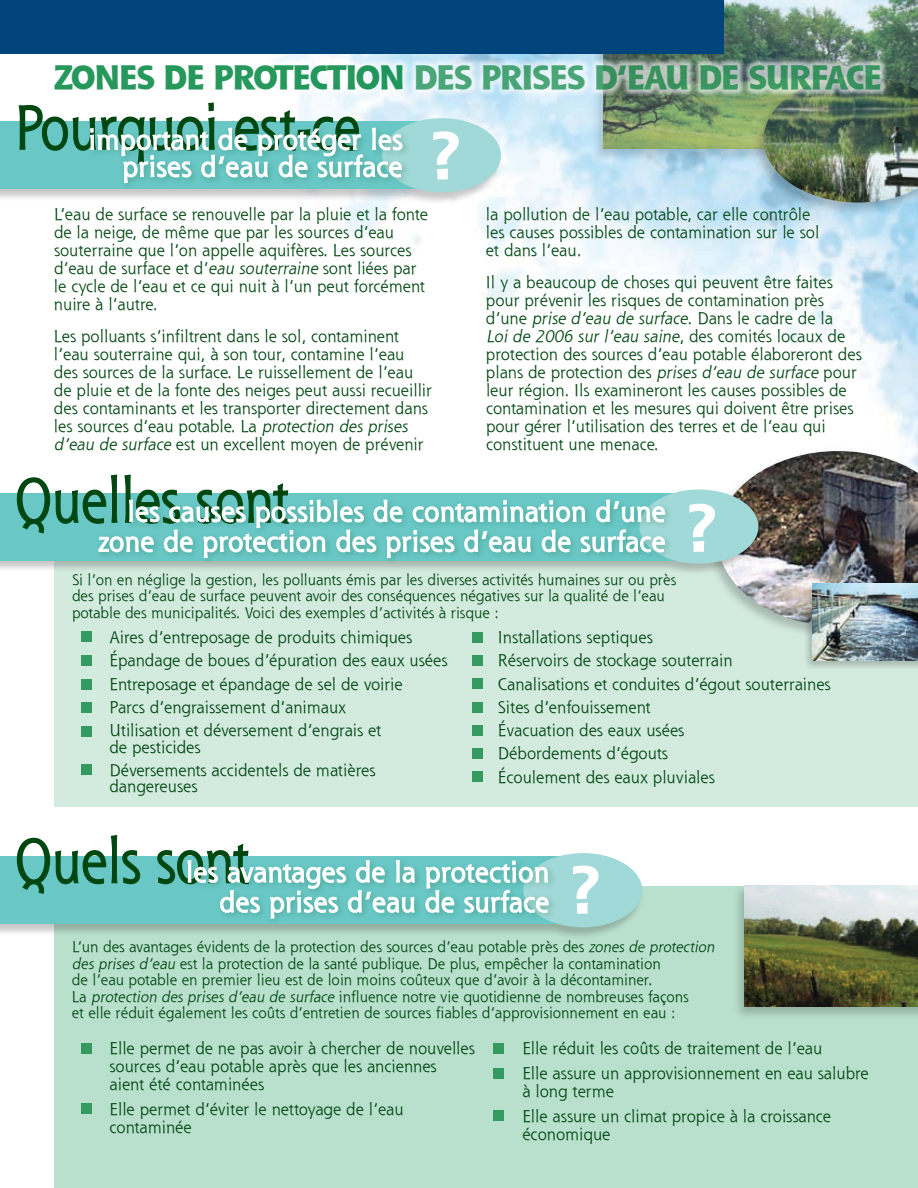
<style>
.page{position:relative;width:918px;height:1188px;background:#fff}
.page>*{position:absolute;margin:0;border:0;box-sizing:border-box;transform-origin:0 0}
.t1{font:700 66px "Shannon";color:#fff}
.t2{font:60.3px "Shannon";color:#004711;scale:.87 1}
.t3{font:800 33px "Shannon";letter-spacing:-.05em;color:#359a60}
.t4{font:27px/30px "Shannon";letter-spacing:.025em;color:#fff;text-align:right}
.t5{font:16.5px/18px "Shannon";color:#004711}
.t6{font:15px/16.5px "Shannon";color:#004711}
.s1{color:#00863f}
.s2{font-style:italic}
</style>
<div class="page">
<img style="left:281px;top:54px;width:637px;height:395px">
<div style="left:591px;top:0;width:327px;height:163px;background:#231f20;opacity:.25"></div>
<img style="left:604px;top:0;width:314px;height:148px">
<div style="left:54px;top:886px;width:864px;height:302px;background:#b9e0cd"></div>
<div style="left:54px;top:525px;width:864px;height:282px;background:#d3ebdf"></div>
<div style="left:732px;top:884px;width:186px;height:137px;background:#231f20;opacity:.25"></div>
<img style="left:745px;top:886px;width:173px;height:121px">
<div style="left:0;top:0;width:724px;height:54px;background:#00447c"></div>
<div style="left:0;top:118px;width:503px;height:87px;background:#231f20;opacity:.25"></div>
<div style="left:0;top:122px;width:442px;height:67px;background:#69c8c6"></div>
<div style="left:382px;top:118px;width:119px;height:74px;background:#a0d9d7;border-radius:50%"></div>
<div style="left:751px;top:74px;width:167px;height:143px;background:#231f20;opacity:.25"></div>
<img style="left:764px;top:76px;width:154px;height:126px">
<div style="left:705px;top:449px;width:213px;height:191px;background:#231f20;opacity:.25"></div>
<img style="left:718px;top:451px;width:200px;height:175px">
<div style="left:803px;top:582px;width:115px;height:89px;background:#231f20;opacity:.25"></div>
<img style="left:812px;top:584px;width:106px;height:77px">
<div style="left:81px;top:631px;width:11px;height:11px;background:#359a60"></div>
<div style="left:81px;top:655px;width:11px;height:11px;background:#359a60"></div>
<div style="left:81px;top:679px;width:11px;height:11px;background:#359a60"></div>
<div style="left:81px;top:703px;width:11px;height:10px;background:#359a60"></div>
<div style="left:81px;top:726px;width:11px;height:11px;background:#359a60"></div>
<div style="left:81px;top:765px;width:11px;height:10px;background:#359a60"></div>
<div style="left:472px;top:771px;width:11px;height:11px;background:#359a60"></div>
<div style="left:472px;top:632px;width:11px;height:11px;background:#359a60"></div>
<div style="left:472px;top:678px;width:11px;height:11px;background:#359a60"></div>
<div style="left:472px;top:655px;width:11px;height:11px;background:#359a60"></div>
<div style="left:472px;top:702px;width:11px;height:10px;background:#359a60"></div>
<div style="left:472px;top:725px;width:11px;height:11px;background:#359a60"></div>
<div style="left:472px;top:748px;width:11px;height:11px;background:#359a60"></div>
<div style="left:81px;top:1043px;width:11px;height:11px;background:#359a60"></div>
<div style="left:493px;top:1111px;width:11px;height:10px;background:#359a60"></div>
<div style="left:81px;top:1104px;width:11px;height:10px;background:#359a60"></div>
<div style="left:493px;top:1043px;width:11px;height:11px;background:#359a60"></div>
<div style="left:493px;top:1068px;width:11px;height:11px;background:#359a60"></div>
<div style="left:45px;top:56px;width:842px;height:40px;background:#fff;opacity:.75"></div>
<div style="left:0;top:853px;width:644px;height:87px;background:#231f20;opacity:.25"></div>
<div style="left:0;top:856px;width:585px;height:68px;background:#69c8c6"></div>
<div style="left:523px;top:853px;width:119px;height:74px;background:#a0d9d7;border-radius:50%"></div>
<div style="left:0;top:490px;width:760px;height:86px;background:#231f20;opacity:.25"></div>
<div style="left:0;top:493px;width:705px;height:67px;background:#69c8c6"></div>
<div style="left:640px;top:489px;width:118px;height:75px;background:#a0d9d7;border-radius:50%"></div>
<div style="left:86px;top:124px;width:324px;height:67px;background:#004711;opacity:.25"></div>
<svg style="left:18px;top:102px;width:385px;height:97px"></svg>
<svg style="left:16px;top:474px;width:650px;height:100px"></svg>
<svg style="left:16px;top:835px;width:125px;height:59px"></svg>
<div style="left:184px;top:856px;width:372px;height:70px;background:#004711;opacity:.25"></div>
<svg style="left:156px;top:843px;width:260px;height:91px"></svg>
<svg style="left:425px;top:860px;width:125px;height:54px"></svg>
<h3 class="t3" style="left:54px;top:56px;width:829px"><span class="s1">ZONES DE PROTECTION</span> DES PRISES D’EAU DE SURFACE</h3>
<h2 class="t2" style="left:15px;top:90px;width:398px">Pourquoi est-ce</h2>
<h3 class="t4" style="left:89px;top:126px;width:315px;line-height:27px">important de protéger les prises d’eau de surface</h3>
<h1 class="t1" style="left:429px;top:116px;width:34px">?</h1>
<p class="t5" style="left:54px;top:205px;width:376px">L’eau de surface se renouvelle par la pluie et la fonte de la neige, de même que par les sources d’eau souterraine que l’on appelle aquifères. Les sources d’eau de surface et d’<span class="s2">eau souterraine</span> sont liées par le cycle de l’eau et ce qui nuit à l’un peut forcément nuire à l’autre.</p>
<p class="t5" style="left:54px;top:327px;width:380px">Les polluants s’infiltrent dans le sol, contaminent l’eau souterraine qui, à son tour, contamine l’eau des sources de la surface. Le ruissellement de l’eau de pluie et de la fonte des neiges peut aussi recueillir des contaminants et les transporter directement dans les sources d’eau potable. La <span class="s2">protection des prises d’eau de surface</span> est un excellent moyen de prévenir</p>
<p class="t5" style="left:486px;top:205px;width:335px">la pollution de l’eau potable, car elle contrôle les causes possibles de contamination sur le sol et dans l’eau.</p>
<p class="t5" style="left:486px;top:273px;width:377px">Il y a beaucoup de choses qui peuvent être faites pour prévenir les risques de contamination près<br>d ’ u n e <span class="s2">prise d’eau de surface</span>. D a n s l e ca d re d e l a <span class="s2">Loi de 2006 sur l’eau saine</span>, d e s c o m i té s l o ca u x d e protection des sources d’eau potable élaboreront des plans de protection des <span class="s2">prises d’eau de surface</span> pour leur région. Ils examineront les causes possibles de contamination et les mesures qui doivent être prises pour gérer l’utilisation des terres et de l’eau qui constituent une menace.</p>
<h2 class="t2" style="left:15px;top:463px;width:317px">Quelles sont</h2>
<h3 class="t4" style="left:98px;top:496px;width:568px">les causes possibles de contamination d’une zone de protection des prises d’eau de surface</h3>
<h1 class="t1" style="left:685px;top:489px;width:34px">?</h1>
<p class="t6" style="left:72px;top:571px;width:606px">Si l’on en néglige la gestion, les polluants émis par les diverses activités humaines sur ou près des prises d’eau de surface peuvent avoir des conséquences négatives sur la qualité de l’eau potable des municipalités. Voici des exemples d’activités à risque :</p>
<p class="t5" style="left:110px;top:625px;width:339px;line-height:23.2px">Aires d’entreposage de produits chimiques Épandage de boues d’épuration des eaux usées Entreposage et épandage de sel de voirie<br>Parcs d’engraissement d’animaux<br>Utilisation et déversement d’engrais et</p>
<p class="t5" style="left:110px;top:735px;width:268px;line-height:23.2px">de pesticides<br>Déversements accidentels de matières</p>
<p class="t5" style="left:110px;top:777px;width:90px">dangereuses</p>
<p class="t5" style="left:498px;top:625px;width:334px;line-height:23.2px">Installations septiques<br>Réservoirs de stockage souterrain<br>Canalisations et conduites d’égout souterraines<br>Sites d’enfouissement<br>Évacuation des eaux usées<br>Débordements d’égouts<br>Écoulement des eaux pluviales</p>
<h2 class="t2" style="left:15px;top:824px;width:271px">Quels sont</h2>
<h3 class="t4" style="left:186px;top:857px;width:364px">les avantages de la protection des prises d’eau de surface</h3>
<h1 class="t1" style="left:569px;top:850px;width:34px">?</h1>
<p class="t6" style="left:72px;top:938px;width:647px">L’un des avantages évidents de la protection des sources d’eau potable près des <span class="s2">zones de protection des prises d’eau</span> est la protection de la santé publique. De plus, empêcher la contamination<br>de l’eau potable en premier lieu est de loin moins coûteux que d’avoir à la décontaminer.<br>La <span class="s2">protection des prises d’eau de surface</span> influence notre vie quotidienne de nombreuses façons<br>et elle réduit également les coûts d’entretien de sources fiables d’approvisionnement en eau :</p>
<p class="t5" style="left:110px;top:1039px;width:367px">Elle permet de ne pas avoir à chercher de nouvelles sources d’eau potable après que les anciennes aient été contaminées</p>
<p class="t5" style="left:110px;top:1100px;width:296px">Elle permet d’éviter le nettoyage de l’eau contaminée</p>
<p class="t5" style="left:522px;top:1036px;width:348px;line-height:24.8px">Elle réduit les coûts de traitement de l’eau<br>Elle assure un approvisionnement en eau salubre</p>
<p class="t5" style="left:522px;top:1079px;width:310px;line-height:24.8px">à long terme<br>Elle assure un climat propice à la croissance</p>
<p class="t5" style="left:522px;top:1125px;width:90px">économique</p>
</div>
